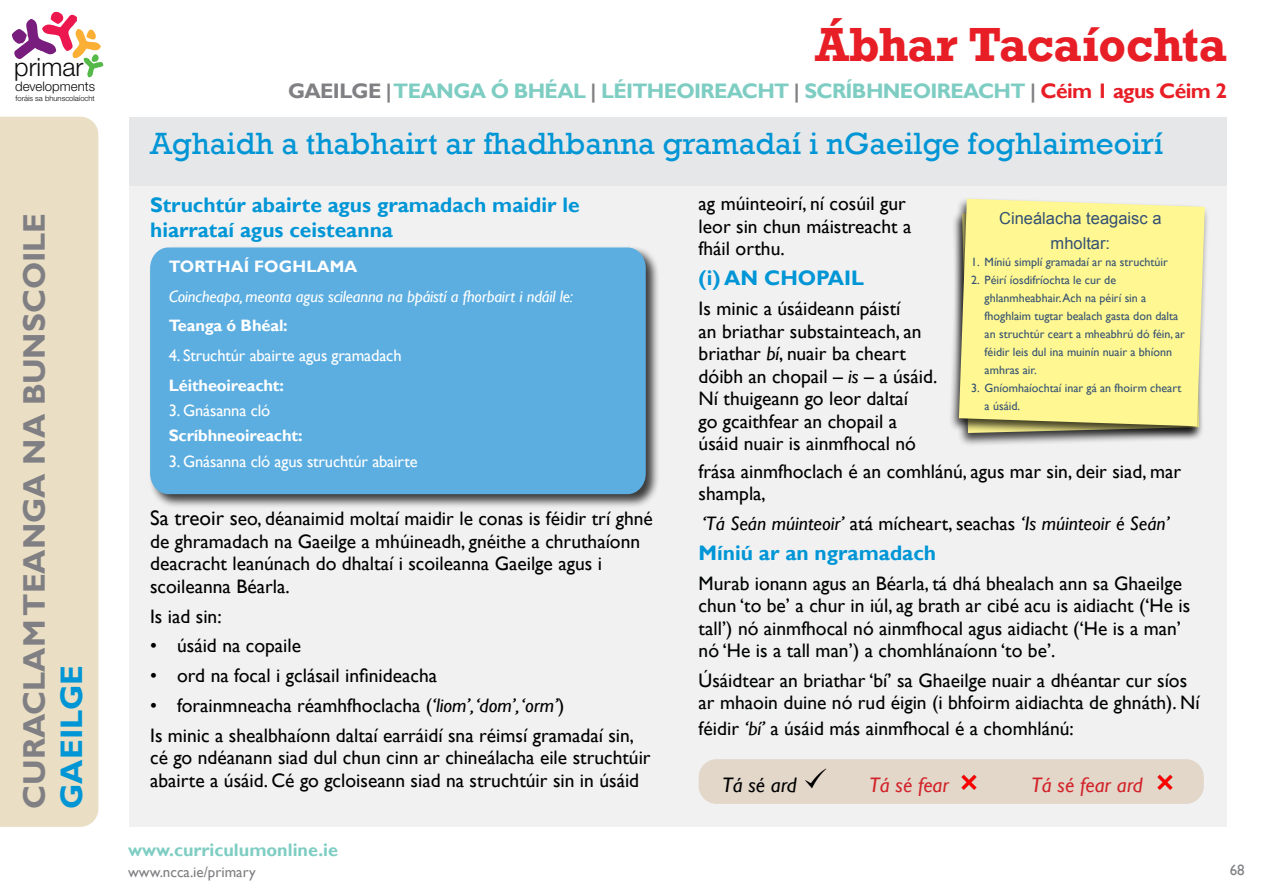
<style>
.page{position:relative;width:1263px;height:893px;background:#fff}
.page>*{position:absolute;margin:0;border:0;box-sizing:border-box;transform-origin:0 0}
.t1{font:700 45px "Rockwell";color:#e81e26}
.t2{font:31.5px "Rockwell";color:#0096d6}
.t3{font:700 31.2px "Gill Sans";color:#807f83}
.t4{font:700 31.2px "Gill Sans";color:#0096d6}
.t5{font:300 25.2px "Helvetica Neue";color:#0b0a0b}
.t6{font:700 21px/25.5px "Gill Sans";color:#0096d6}
.t7{font:700 21px "Gill Sans";letter-spacing:-.03em;color:#7ecdc3}
.t8{font:italic 21px "Gill Sans";color:#d2232a}
.t9{font:italic 21px "Gill Sans";color:#000101}
.t10{font:19.5px/22.5px "Gill Sans";color:#000}
.t11{font:19.5px/22.5px "Gill Sans";color:#000101}
.t12{font:italic 19.5px "Gill Sans";color:#000}
.t13{font:700 18px "Gill Sans";color:#7ecdc3}
.t14{font:16.5px "Gill Sans";letter-spacing:-.01em;color:#fff}
.t15{font:italic 16.5px "Gill Sans";letter-spacing:-.01em;color:#fff}
.t16{font:700 16.5px "Gill Sans";letter-spacing:-.01em;color:#fff}
.t17{font:16.5px/25.5px "Arial";color:#345173;text-align:center}
.t18{font:700 16.5px "Gill Sans";letter-spacing:.01em;color:#fff}
.t19{font:15px "Gill Sans";color:#807f83}
.t20{font:15px "Gill Sans";color:#808285}
.t21{font:300 13.2px "Helvetica Neue";color:#0b0a0b}
.t22{font:12px/18px "Gill Sans";color:#345173}
.t23{font:300 7.65px "Helvetica Neue";color:#0b0a0b}
.s1{color:#807f83}
.s2{color:#e81e26}
.s3{font-size:21px}
.s4{font-style:italic}
.s5{font-style:normal}
</style>
<div class="page">
<div style="left:130px;top:117px;width:1097px;height:710px;background:#f1f1f2"></div>
<div style="left:130px;top:117px;width:1097px;height:68px;background:#e6e7e8"></div>
<svg style="left:12px;top:12px;width:92px;height:65px"></svg>
<div style="left:148px;top:245px;width:512px;height:263px;background:#000;opacity:.75"></div>
<div style="left:150px;top:247px;width:496px;height:247px;background:#5caee1"></div>
<div style="left:0;top:117px;width:98px;height:710px;background:#eadfc4"></div>
<div style="left:952px;top:205px;width:252px;height:241px;background:#000;opacity:.75"></div>
<div style="left:948px;top:196px;width:262px;height:243px;background:#000;opacity:.75"></div>
<svg style="left:959px;top:199px;width:246px;height:227px;background:#f9f191"></svg>
<div style="left:699px;top:759px;width:505px;height:45px;background:#e3d7ca;border-radius:18px"></div>
<img style="left:1157px;top:774px;width:16px;height:16px">
<img style="left:805px;top:768px;width:22px;height:21px">
<img style="left:961px;top:774px;width:16px;height:16px">
<p class="t5" style="left:14px;top:52px;width:71px">primar</p>
<p class="t21" style="left:15px;top:79px;width:81px">developments</p>
<p class="t23" style="left:15px;top:93px;width:81px">foráis sa bhunscolaíocht</p>
<h3 class="t3" style="left:16px;top:809px;width:597px;rotate:-90deg">CURACLAM TEANGA NA BUNSCOILE</h3>
<h3 class="t4" style="left:53px;top:809px;width:146px;rotate:-90deg">GAEILGE</h3>
<h1 class="t1" style="left:815px;top:16px;width:413px">Ábhar Tacaíochta</h1>
<p class="t7" style="left:288px;top:78px;width:940px"><span class="s1">GAEILGE |</span> TEANGA Ó BHÉAL <span class="s1">|</span> LÉITHEOIREACHT <span class="s1">|</span> SCRÍBHNEOIREACHT <span class="s1">|</span> <span class="s2">Céim 1 agus Céim 2</span></p>
<h2 class="t2" style="left:150px;top:125px;width:1015px">Aghaidh a thabhairt ar fhadhbanna gramadaí i nGaeilge foghlaimeoirí</h2>
<p class="t6" style="left:150px;top:192px;width:431px">Struchtúr abairte agus gramadach maidir le hiarrataí agus ceisteanna</p>
<p class="t18" style="left:169px;top:257px;width:190px">TORTHAÍ FOGHLAMA</p>
<p class="t15" style="left:169px;top:287px;width:406px">Coincheapa, meonta agus scileanna na bpáistí a fhorbairt i ndáil le:</p>
<p class="t16" style="left:169px;top:316px;width:120px">Teanga ó Bhéal:</p>
<p class="t14" style="left:169px;top:346px;width:234px">4. Struchtúr abairte agus gramadach</p>
<p class="t16" style="left:169px;top:375px;width:117px">Léitheoireacht:</p>
<p class="t14" style="left:169px;top:401px;width:103px">3. Gnásanna cló</p>
<p class="t16" style="left:169px;top:426px;width:135px">Scríbhneoireacht:</p>
<p class="t14" style="left:169px;top:451px;width:250px">3. Gnásanna cló agus struchtúr abairte</p>
<p class="t10" style="left:150px;top:508px;width:504px"><span class="s3">Sa treoir s</span>eo, déanaimid moltaí maidir le conas is féidir trí ghné de ghramadach na Gaeilge a mhúineadh, gnéithe a chruthaíonn deacracht leanúnach do dhaltaí i scoileanna Gaeilge agus i scoileanna Béarla.</p>
<p class="t10" style="left:150px;top:605px;width:73px">Is iad sin:</p>
<p class="t10" style="left:150px;top:635px;width:152px">• úsáid na copaile</p>
<p class="t10" style="left:150px;top:665px;width:289px">• ord na focal i gclásail infinideacha</p>
<p class="t10" style="left:150px;top:691px;width:486px;line-height:29.8px">• forainmneacha réamhfhoclacha (<span class="s4">‘liom’, ‘dom’, ‘orm’</span>)<br>Is minic a shealbhaíonn daltaí earráidí sna réimsí gramadaí sin,</p>
<p class="t10" style="left:150px;top:747px;width:502px">cé go ndéanann siad dul chun cinn ar chineálacha eile struchtúir abairte a úsáid. Cé go gcloiseann siad na struchtúir sin in úsáid</p>
<p class="t13" style="left:128px;top:839px;width:211px">www.curriculumonline.ie</p>
<p class="t19" style="left:128px;top:863px;width:129px">www.ncca.ie/primary</p>
<p class="t10" style="left:699px;top:193px;width:214px">ag múinteoirí, ní cosúil gur leor sin chun máistreacht a fháil orthu.</p>
<p class="t6" style="left:699px;top:266px;width:167px">(i) AN CHOPAIL</p>
<p class="t10" style="left:699px;top:298px;width:240px">Is minic a úsáideann páistí<br>an briathar substainteach, an briathar <span class="s4">bí</span>, nuair ba cheart dóibh an chopail – <span class="s4">is</span> – a úsáid.<br>Ní thuigeann go leor daltaí<br>go gcaithfear an chopail a úsáid nuair is ainmfhocal nó</p>
<p class="t17" style="left:999px;top:205px;width:164px">Cineálacha teagaisc a mholtar:</p>
<p class="t22" style="left:971px;top:253px;width:198px">1. Míniú simplí gramadaí ar na struchtúir</p>
<p class="t22" style="left:985px;top:271px;width:202px;text-indent:-14px">2. Péirí íosdifríochta le cur de ghlanmheabhair. Ach na péirí sin a fhoghlaim tugtar bealach gasta don dalta an struchtúr ceart a mheabhrú dó féin, ar féidir leis dul ina muinín nuair a bhíonn amhras air.</p>
<p class="t22" style="left:985px;top:379px;width:198px;text-indent:-14px">3. Gníomhaíochtaí inar gá an fhoirm cheart a úsáid.</p>
<p class="t10" style="left:699px;top:460px;width:484px">frása ainmfhoclach é an comhlánú, agus mar sin, deir siad, mar shampla,</p>
<p class="t12" style="left:702px;top:512px;width:469px">‘Tá Seán múinteoir’ <span class="s5">atá mícheart, seachas</span> ‘Is múinteoir é Seán’</p>
<p class="t6" style="left:699px;top:540px;width:239px">Míniú ar an ngramadach</p>
<p class="t11" style="left:699px;top:572px;width:493px">Murab ionann agus an Béarla, tá dhá bhealach ann sa Ghaeilge chun ‘to be’ a chur in iúl, ag brath ar cibé acu is aidiacht (‘He is tall’) nó ainmfhocal nó ainmfhocal agus aidiacht (‘He is a man’ nó ‘He is a tall man’) a chomhlánaíonn ‘to be’.</p>
<p class="t11" style="left:699px;top:669px;width:503px">Úsáidtear an briathar ‘bí’ sa Ghaeilge nuair a dhéantar cur síos ar mhaoin duine nó rud éigin (i bhfoirm aidiachta de ghnáth). Ní</p>
<p class="t11" style="left:699px;top:717px;width:377px">féidir <span class="s4">‘bí’</span> a úsáid más ainmfhocal é a chomhlánú:</p>
<p class="t9" style="left:722px;top:772px;width:76px">Tá sé ard</p>
<p class="t8" style="left:869px;top:772px;width:81px">Tá sé fear</p>
<p class="t8" style="left:1031px;top:772px;width:113px">Tá sé fear ard</p>
<p class="t20" style="left:1230px;top:861px;width:16px">68</p>
</div>
